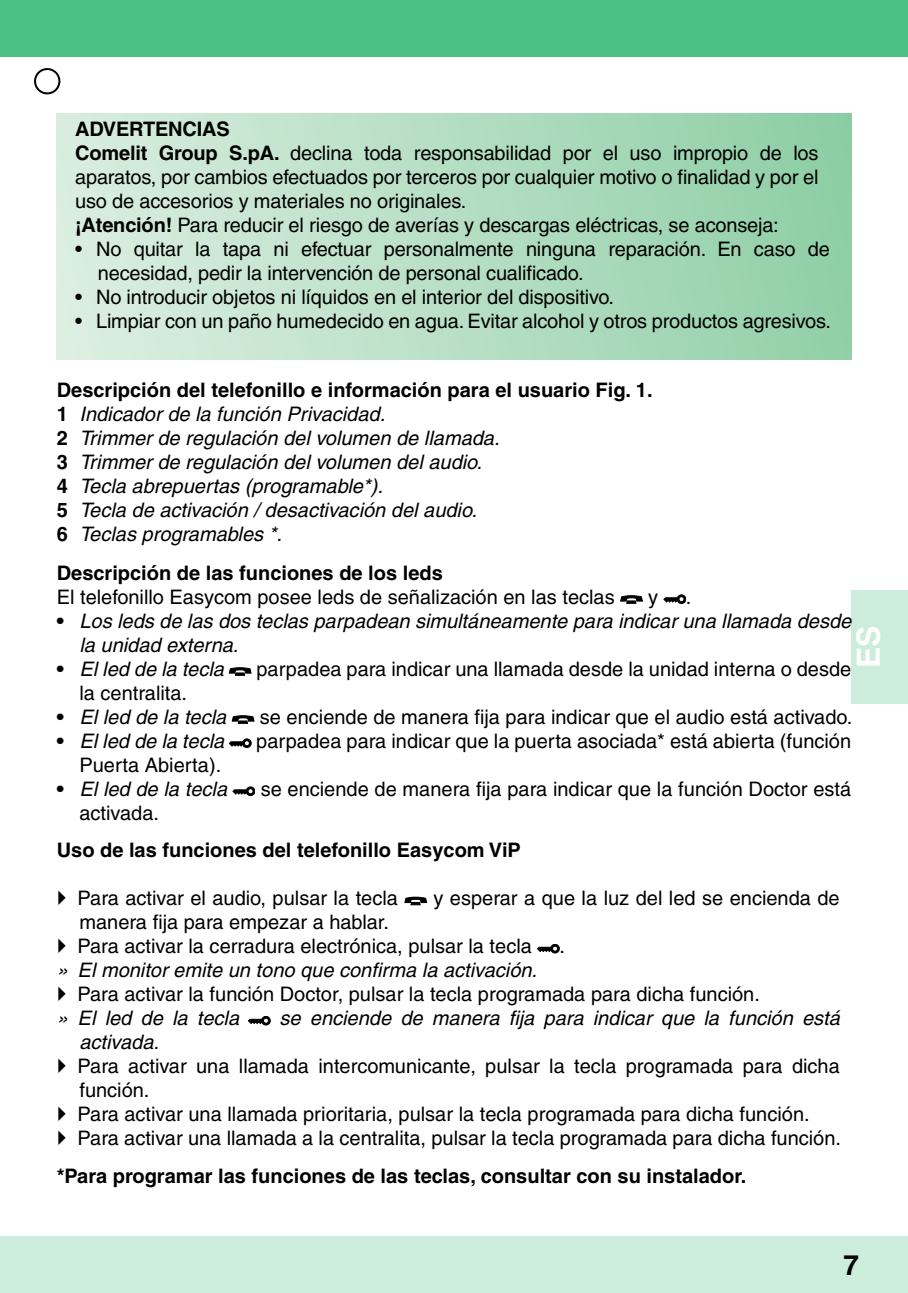
<style>
.page{position:relative;width:908px;height:1293px;background:#fff}
.page>*{position:absolute;margin:0;border:0;box-sizing:border-box;transform-origin:0 0}
.t1{font:700 32px "Helvetica";color:#fff}
.t2{font:700 28px "Helvetica";color:#000}
.t3{font:20px/24px "Helvetica";color:#000}
.t4{font:italic 20px/24px "Helvetica";color:#000}
.t5{font:700 20px "Helvetica";color:#000}
.s1{font-weight:700}
.s2{font-weight:700;font-style:normal}
</style>
<div class="page">
<div style="left:0;top:0;width:907px;height:57px;background:#4dc185"></div>
<div style="left:0;top:1236px;width:907px;height:57px;background:#cceddc"></div>
<div style="left:34px;top:68px;width:26px;height:26px;border:2px solid #000;border-radius:50%"></div>
<div style="left:850px;top:590px;width:57px;height:113px;background:#cceddc"></div>
<div style="left:57px;top:113px;width:793px;height:246px;background:linear-gradient(to right,#dcefe1,#8fcfa6)"></div>
<svg style="left:404px;top:897px;width:23px;height:8px"></svg>
<div style="left:550px;top:944px;width:9px;height:9px;border:1px solid #000;border-radius:50%"></div>
<svg style="left:537px;top:946px;width:20px;height:5px"></svg>
<div style="left:261px;top:1016px;width:9px;height:9px;border:1px solid #000;border-radius:50%"></div>
<svg style="left:248px;top:1018px;width:20px;height:5px"></svg>
<svg style="left:620px;top:595px;width:22px;height:8px"></svg>
<div style="left:676px;top:595px;width:9px;height:8px;border:1px solid #000;border-radius:50%"></div>
<svg style="left:663px;top:596px;width:20px;height:6px"></svg>
<svg style="left:229px;top:667px;width:22px;height:8px"></svg>
<svg style="left:232px;top:715px;width:22px;height:8px"></svg>
<div style="left:242px;top:739px;width:9px;height:8px;border:1px solid #000;border-radius:50%"></div>
<svg style="left:229px;top:740px;width:20px;height:6px"></svg>
<div style="left:246px;top:787px;width:9px;height:8px;border:1px solid #000;border-radius:50%"></div>
<svg style="left:233px;top:788px;width:20px;height:6px"></svg>
<p class="t3" style="left:75px;top:117px;width:744px"><span class="s1">ADVERTENCIAS<br>Comelit Group S.pA.</span> declina toda responsabilidad por el uso impropio de los aparatos, por cambios efectuados por terceros por cualquier motivo o finalidad y por el uso de accesorios y materiales no originales.<br><span class="s1">¡Atención!</span> Para reducir el riesgo de averías y descargas eléctricas, se aconseja:</p>
<p class="t3" style="left:98px;top:237px;width:733px;text-indent:-23px">• No quitar la tapa ni efectuar personalmente ninguna reparación. En caso de necesidad, pedir la intervención de personal cualificado.</p>
<p class="t3" style="left:75px;top:285px;width:540px">• No introducir objetos ni líquidos en el interior del dispositivo.</p>
<p class="t3" style="left:75px;top:309px;width:757px">• Limpiar con un paño humedecido en agua. Evitar alcohol y otros productos agresivos.</p>
<p class="t4" style="left:57px;top:378px;width:597px"><span class="s2">Descripción del telefonillo e información para el usuario Fig. 1.<br>1</span> Indicador de la función Privacidad.<br><span class="s2">2</span> Trimmer de regulación del volumen de llamada.<br><span class="s2">3</span> Trimmer de regulación del volumen del audio.<br><span class="s2">4</span> Tecla abrepuertas (programable*).<br><span class="s2">5</span> Tecla de activación / desactivación del audio.<br><span class="s2">6</span> Teclas programables *.</p>
<p class="t5" style="left:57px;top:560px;width:387px">Descripción de las funciones de los leds</p>
<p class="t3" style="left:57px;top:584px;width:559px">El telefonillo Easycom posee leds de señalización en las teclas</p>
<p class="t3" style="left:648px;top:584px;width:11px">y</p>
<p class="t3" style="left:685px;top:584px;width:7px">.</p>
<p class="t4" style="left:79px;top:608px;width:773px;text-indent:-23px"><span class="s2">•</span> Los leds de las dos teclas parpadean simultáneamente para indicar una llamada desde la unidad externa.</p>
<p class="t4" style="left:57px;top:656px;width:169px"><span class="s2">•</span> El led de la tecla</p>
<p class="t3" style="left:256px;top:656px;width:596px">parpadea para indicar una llamada desde la unidad interna o desde</p>
<p class="t3" style="left:79px;top:680px;width:109px">la centralita.</p>
<p class="t4" style="left:57px;top:704px;width:171px"><span class="s2">•</span> El led de la tecla</p>
<p class="t3" style="left:260px;top:704px;width:593px">se enciende de manera fija para indicar que el audio está activado.</p>
<p class="t4" style="left:57px;top:728px;width:169px"><span class="s2">•</span> El led de la tecla</p>
<p class="t3" style="left:256px;top:728px;width:596px">parpadea para indicar que la puerta asociada* está abierta (función</p>
<p class="t3" style="left:79px;top:752px;width:143px">Puerta Abierta).</p>
<p class="t4" style="left:57px;top:776px;width:172px"><span class="s2">•</span> El led de la tecla</p>
<p class="t3" style="left:260px;top:776px;width:591px">se enciende de manera fija para indicar que la función Doctor está</p>
<p class="t3" style="left:79px;top:800px;width:81px">activada.</p>
<h1 class="t1" style="left:848px;top:668px;width:44px;rotate:-90deg">ES</h1>
<p class="t5" style="left:57px;top:838px;width:465px">Uso de las funciones del telefonillo Easycom ViP</p>
<p class="t3" style="left:78px;top:886px;width:322px">Para activar el audio, pulsar la tecla</p>
<p class="t3" style="left:433px;top:886px;width:407px">y esperar a que la luz del led se encienda de</p>
<p class="t3" style="left:78px;top:910px;width:455px">manera fija para empezar a hablar.<br>Para activar la cerradura electrónica, pulsar la tecla</p>
<p class="t3" style="left:559px;top:934px;width:7px">.</p>
<p class="t4" style="left:57px;top:958px;width:481px">» El monitor emite un tono que confirma la activación.</p>
<p class="t3" style="left:78px;top:982px;width:683px">Para activar la función Doctor, pulsar la tecla programada para dicha función.</p>
<p class="t4" style="left:57px;top:1006px;width:184px">» El led de la tecla</p>
<p class="t4" style="left:279px;top:1006px;width:561px">se enciende de manera fija para indicar que la función está</p>
<p class="t4" style="left:79px;top:1030px;width:81px">activada.</p>
<p class="t3" style="left:78px;top:1054px;width:764px">Para activar una llamada intercomunicante, pulsar la tecla programada para dicha función.<br>Para activar una llamada prioritaria, pulsar la tecla programada para dicha función.<br>Para activar una llamada a la centralita, pulsar la tecla programada para dicha función.</p>
<p class="t5" style="left:57px;top:1163px;width:691px">*Para programar las funciones de las teclas, consultar con su instalador.</p>
<h2 class="t2" style="left:843px;top:1248px;width:17px">7</h2>
</div>
